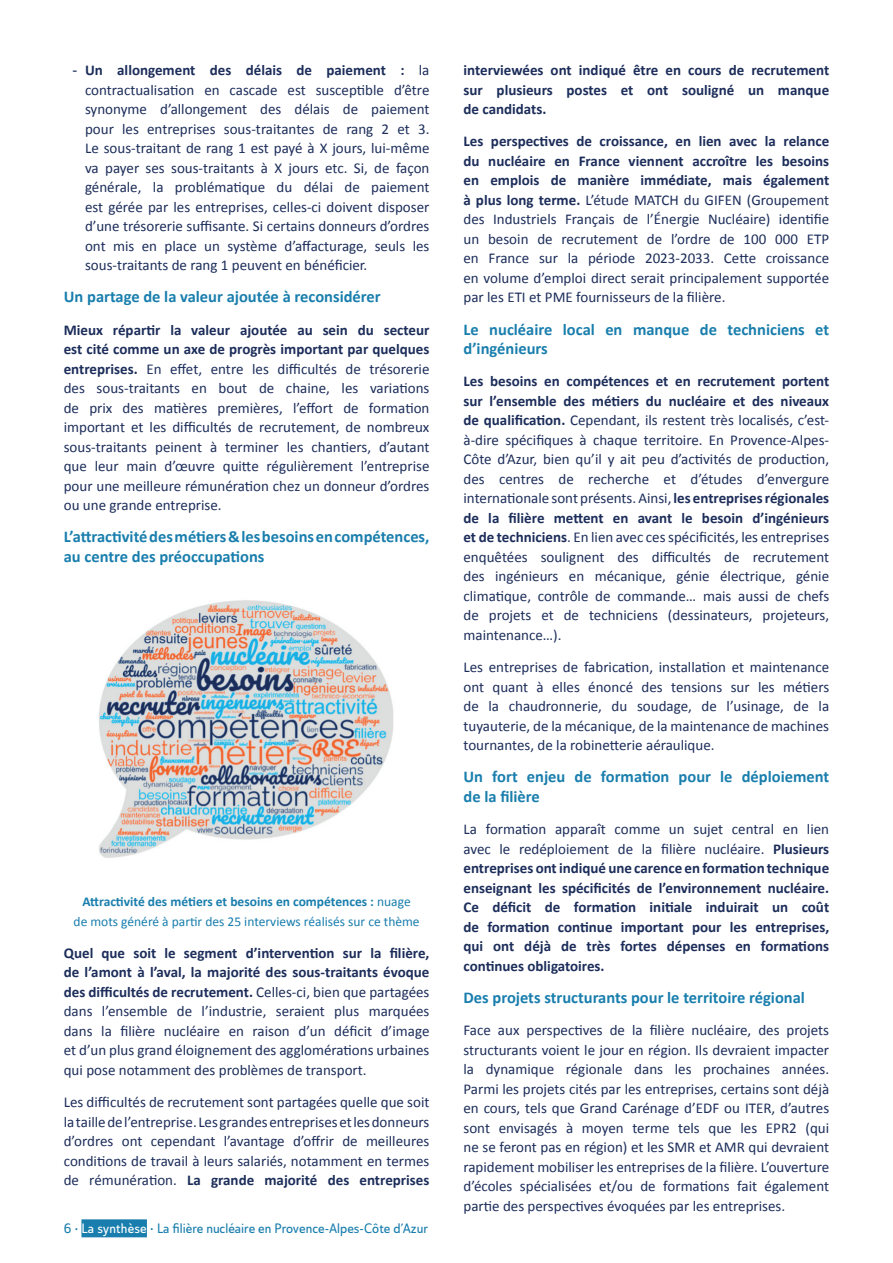
<style>
.page{position:relative;width:893px;height:1263px;background:#fff}
.page>*{position:absolute;margin:0;border:0;box-sizing:border-box;transform-origin:0 0}
.t1{font:700 16.5px/19.5px "Calibri";color:#197ead}
.t2{font:15px/19.5px "Calibri";color:#1c2d5a;text-align:justify}
.t3{font:700 15px/19.5px "Calibri";color:#1c2d5a;text-align:justify}
.t4{font:13.5px/19.5px "Calibri";color:#197ead;text-align:center}
.t5{font:13.5px "Ainslie Sans Con Med";color:#197ead}
.s1{font-weight:700}
.s2{color:#fff}
.s3{font-weight:400}
</style>
<div class="page">
<div style="left:81px;top:1219px;width:66px;height:18px;background:#197ead"></div>
<img style="left:99px;top:600px;width:295px;height:258px">
<p class="t2" style="left:85px;top:60px;width:346px"><span class="s1">Un allongement des délais de paiement :</span> la contractualisation en cascade est susceptible d’être synonyme d’allongement des délais de paiement pour les entreprises sous-traitantes de rang 2 et 3.<br>Le sous-traitant de rang 1 est payé à X jours, lui-même va payer ses sous-traitants à X jours etc. Si, de façon générale, la problématique du délai de paiement est gérée par les entreprises, celles-ci doivent disposer d’une trésorerie suffisante. Si certains donneurs d’ordres ont mis en place un système d’affacturage, seuls les sous-traitants de rang 1 peuvent en bénéficier.</p>
<p class="t1" style="left:64px;top:286px;width:318px">Un partage de la valeur ajoutée à reconsidérer</p>
<p class="t2" style="left:64px;top:319px;width:367px"><span class="s1">Mieux répartir la valeur ajoutée au sein du secteur est cité comme un axe de progrès important par quelques entreprises.</span> En effet, entre les difficultés de trésorerie des sous-traitants en bout de chaine, les variations de prix des matières premières, l’effort de formation important et les difficultés de recrutement, de nombreux sous-traitants peinent à terminer les chantiers, d’autant que leur main d’œuvre quitte régulièrement l’entreprise pour une meilleure rémunération chez un donneur d’ordres ou une grande entreprise.</p>
<p class="t1" style="left:64px;top:527px;width:367px">L’attractivité des métiers &amp; les besoins en compétences, au centre des préoccupations</p>
<p class="t4" style="left:74px;top:891px;width:348px"><span class="s1">Attractivité des métiers et besoins en compétences :</span> nuage<br>de mots généré à partir des 25 interviews réalisés sur ce thème</p>
<p class="t2" style="left:64px;top:942px;width:367px"><span class="s1">Quel que soit le segment d’intervention sur la filière, de l’amont à l’aval, la majorité des sous-traitants évoque des difficultés de recrutement.</span> Celles-ci, bien que partagées dans l’ensemble de l’industrie, seraient plus marquées dans la filière nucléaire en raison d’un déficit d’image et d’un plus grand éloignement des agglomérations urbaines qui pose notamment des problèmes de transport.</p>
<p class="t2" style="left:64px;top:1092px;width:367px">Les difficultés de recrutement sont partagées quelle que soit la taille de l’entreprise. Les grandes entreprises et les donneurs d’ordres ont cependant l’avantage d’offrir de meilleures conditions de travail à leurs salariés, notamment en termes de rémunération. <span class="s1">La grande majorité des entreprises</span></p>
<p class="t5" style="left:64px;top:1220px;width:366px">6 • <span class="s2">La synthèse</span> • La filière nucléaire en Provence-Alpes-Côte d’Azur</p>
<p class="t3" style="left:463px;top:60px;width:367px">interviewées ont indiqué être en cours de recrutement sur plusieurs postes et ont souligné un manque de candidats.</p>
<p class="t2" style="left:463px;top:131px;width:367px"><span class="s1">Les perspectives de croissance, en lien avec la relance du nucléaire en France viennent accroître les besoins en emplois de manière immédiate, mais également à plus long terme.</span> L’étude MATCH du GIFEN (Groupement des Industriels Français de l’Énergie Nucléaire) identifie un besoin de recrutement de l’ordre de 100 000 ETP en France sur la période 2023-2033. Cette croissance en volume d’emploi direct serait principalement supportée par les ETI et PME fournisseurs de la filière.</p>
<p class="t1" style="left:463px;top:319px;width:367px">Le nucléaire local en manque de techniciens et d’ingénieurs</p>
<p class="t2" style="left:463px;top:371px;width:367px"><span class="s1">Les besoins en compétences et en recrutement portent sur l’ensemble des métiers du nucléaire et des niveaux de qualification.</span> Cependant, ils restent très localisés, c’est&shy;à-dire spécifiques à chaque territoire. En Provence-Alpes-Côte d’Azur, bien qu’il y ait peu d’activités de production, des centres de recherche et d’études d’envergure internationale sont présents. Ainsi, <span class="s1">les entreprises régionales de la filière mettent en avant le besoin d’ingénieurs et de techniciens</span>. En lien avec ces spécificités, les entreprises enquêtées soulignent des difficultés de recrutement des ingénieurs en mécanique, génie électrique, génie climatique, contrôle de commande… mais aussi de chefs de projets et de techniciens (dessinateurs, projeteurs, maintenance…).</p>
<p class="t2" style="left:463px;top:657px;width:367px">Les entreprises de fabrication, installation et maintenance ont quant à elles énoncé des tensions sur les métiers de la chaudronnerie, du soudage, de l’usinage, de la tuyauterie, de la mécanique, de la maintenance de machines tournantes, de la robinetterie aéraulique.</p>
<p class="t1" style="left:463px;top:767px;width:367px">Un fort enjeu de formation pour le déploiement de la filière</p>
<p class="t3" style="left:463px;top:819px;width:367px"><span class="s3">La formation apparaît comme un sujet central en lien avec le redéploiement de la filière nucléaire.</span> Plusieurs entreprises ont indiqué une carence en formation technique enseignant les spécificités de l’environnement nucléaire.<br>Ce déficit de formation initiale induirait un coût de formation continue important pour les entreprises, qui ont déjà de très fortes dépenses en formations continues obligatoires.</p>
<p class="t1" style="left:463px;top:987px;width:343px">Des projets structurants pour le territoire régional</p>
<p class="t2" style="left:463px;top:1020px;width:367px">Face aux perspectives de la filière nucléaire, des projets structurants voient le jour en région. Ils devraient impacter la dynamique régionale dans les prochaines années.<br>Parmi les projets cités par les entreprises, certains sont déjà en cours, tels que Grand Carénage d’EDF ou ITER, d’autres sont envisagés à moyen terme tels que les EPR2 (qui ne se feront pas en région) et les SMR et AMR qui devraient rapidement mobiliser les entreprises de la filière. L’ouverture d’écoles spécialisées et/ou de formations fait également partie des perspectives évoquées par les entreprises.</p>
</div>
